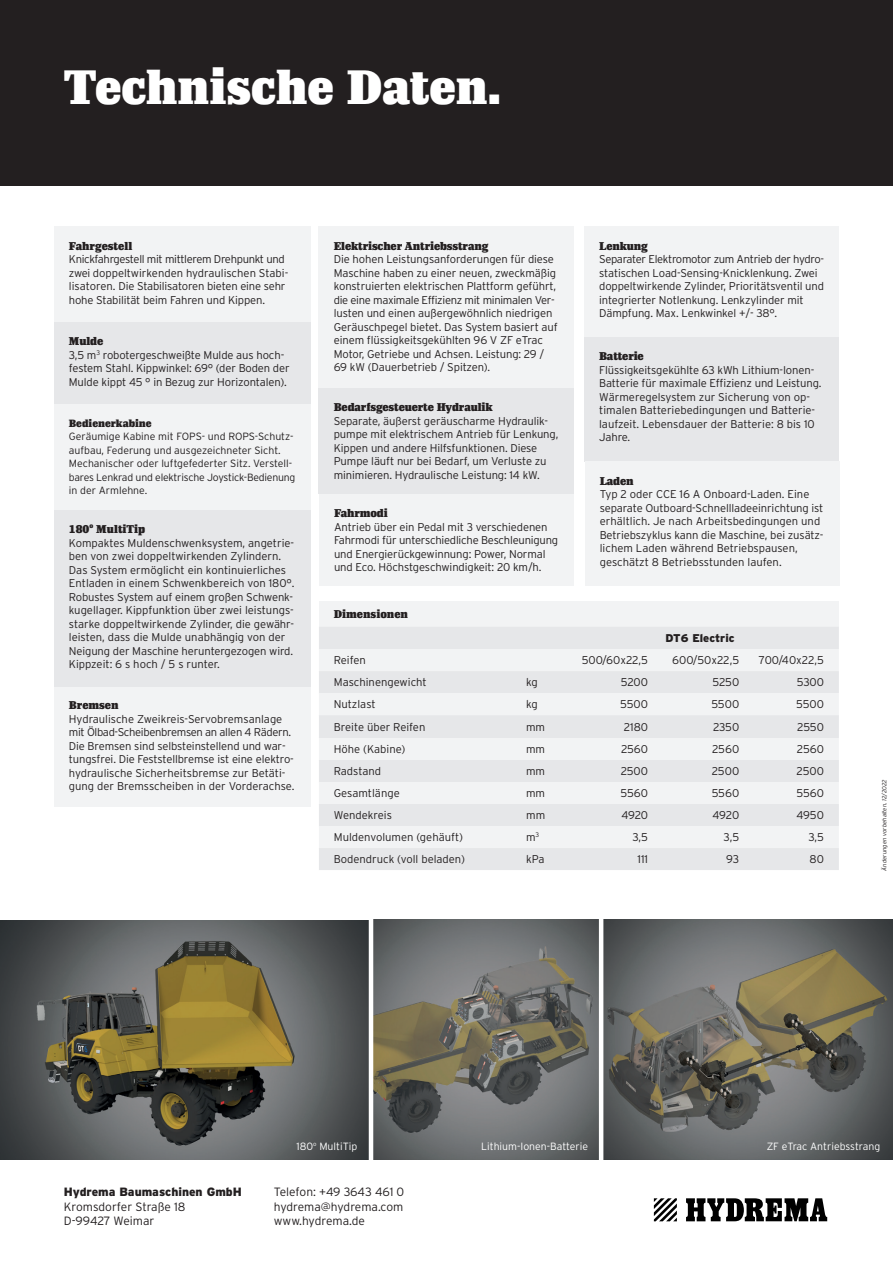
<style>
.page{position:relative;width:893px;height:1263px;background:#fff}
.page>*{position:absolute;margin:0;border:0;box-sizing:border-box;transform-origin:0 0}
.t1{font:48px "Impacto";color:#fff}
.t2{font:300 12px "Interstate";color:#231f20}
.t3{font:900 12px "Interstate";color:#231f20}
.t4{font:300 11.25px/13.5px "Interstate";letter-spacing:-.01em;color:#231f20}
.t5{font:11.25px "Impacto";letter-spacing:-.01em;color:#231f20}
.t6{font:900 11.25px "Interstate";color:#231f20}
.t7{font:300 10.5px "Interstate";color:#231f20}
.t8{font:300 10.5px/13.5px "Interstate";letter-spacing:-.02em;color:#231f20}
.t9{font:300 10.5px "Interstate";color:#fff}
.t10{font:10.5px "Impacto";color:#231f20}
.t11{font:6.6px "Impacto";color:#231f20}
.Bag-forbeholdstext{font:italic 300 6px "Interstate";color:#231f20}
</style>
<div class="page">
<img style="left:0;top:920px;width:369px;height:240px">
<img style="left:603px;top:919px;width:290px;height:241px">
<svg style="left:654px;top:1198px;width:23px;height:23px"></svg>
<svg style="left:686px;top:1198px;width:141px;height:23px"></svg>
<img style="left:373px;top:919px;width:226px;height:241px">
<div style="left:0;top:0;width:893px;height:186px;background:#231f20"></div>
<div style="left:319px;top:601px;width:520px;height:26px;background:#f2f3f4"></div>
<div style="left:319px;top:627px;width:520px;height:243px;background:#e6e7e9"></div>
<svg style="left:319px;top:649px;width:520px;height:199px;fill:#f2f3f4"></svg>
<div style="left:54px;top:226px;width:256px;height:96px;background:#f2f3f4"></div>
<div style="left:54px;top:686px;width:256px;height:120px;background:#f2f3f4"></div>
<div style="left:319px;top:226px;width:255px;height:162px;background:#f2f3f4"></div>
<div style="left:54px;top:322px;width:256px;height:82px;background:#e6e7e9"></div>
<div style="left:584px;top:337px;width:255px;height:124px;background:#e6e7e9"></div>
<div style="left:54px;top:404px;width:256px;height:106px;background:#f2f3f4"></div>
<div style="left:585px;top:461px;width:255px;height:124px;background:#f2f3f4"></div>
<div style="left:54px;top:510px;width:256px;height:176px;background:#e6e7e9"></div>
<div style="left:584px;top:226px;width:255px;height:111px;background:#f2f3f4"></div>
<div style="left:319px;top:388px;width:255px;height:106px;background:#e6e7e9"></div>
<div style="left:319px;top:494px;width:255px;height:91px;background:#f2f3f4"></div>
<p class="t1" style="left:64px;top:59px;width:439px">Technische Daten.</p>
<p class="t5" style="left:334px;top:239px;width:156px">Elektrischer Antriebsstrang</p>
<p class="t4" style="left:334px;top:252px;width:225px">Die hohen Leistungsanforderungen für diese Maschine haben zu einer neuen, zweckmäßig konstruierten elektrischen Plattform geführt, die eine maximale Effizienz mit minimalen Ver&shy;lusten und einen außergewöhnlich niedrigen Geräuschpegel bietet. Das System basiert auf einem flüssigkeitsgekühlten 96 V ZF eTrac Motor, Getriebe und Achsen. Leistung: 29 / 69 kW (Dauerbetrieb / Spitzen).</p>
<p class="t5" style="left:69px;top:239px;width:65px">Fahrgestell</p>
<p class="t4" style="left:69px;top:252px;width:221px">Knickfahrgestell mit mittlerem Drehpunkt und zwei doppeltwirkenden hydraulischen Stabi&shy;lisatoren. Die Stabilisatoren bieten eine sehr hohe Stabilität beim Fahren und Kippen.</p>
<p class="t5" style="left:599px;top:239px;width:50px">Lenkung</p>
<p class="t4" style="left:599px;top:252px;width:226px">Separater Elektromotor zum Antrieb der hydro&shy;statischen Load-Sensing-Knicklenkung. Zwei doppeltwirkende Zylinder, Prioritätsventil und integrierter Notlenkung. Lenkzylinder mit Dämpfung. Max. Lenkwinkel +/- 38°.</p>
<p class="t5" style="left:69px;top:335px;width:36px">Mulde</p>
<p class="t4" style="left:69px;top:348px;width:222px">3,5 m<sup>3</sup> robotergeschweißte Mulde aus hoch&shy;festem Stahl. Kippwinkel: 69° (der Boden der<br>Mulde kippt 45 ° in Bezug zur Horizontalen).</p>
<p class="t5" style="left:599px;top:350px;width:46px">Batterie</p>
<p class="t4" style="left:599px;top:363px;width:224px">Flüssigkeitsgekühlte 63 kWh Lithium-Ionen-<br>Batterie für maximale Effizienz und Leistung.<br>Wärmeregelsystem zur Sicherung von op-</p>
<p class="t4" style="left:599px;top:403px;width:218px;text-align:justify">timalen Batteriebedingungen und Batterie&shy;laufzeit. Lebensdauer der Batterie: 8 bis 10<br>Jahre.</p>
<p class="t5" style="left:334px;top:401px;width:160px">Bedarfsgesteuerte Hydraulik</p>
<p class="t4" style="left:334px;top:414px;width:226px">Separate, äußerst geräuscharme Hydraulik&shy;pumpe mit elektrischem Antrieb für Lenkung, Kippen und andere Hilfsfunktionen. Diese Pumpe läuft nur bei Bedarf, um Verluste zu minimieren. Hydraulische Leistung: 14 kW.</p>
<p class="t10" style="left:69px;top:417px;width:84px">Bedienerkabine</p>
<p class="t7" style="left:69px;top:431px;width:226px">Geräumige Kabine mit FOPS- und ROPS-Schutz-</p>
<p class="t7" style="left:69px;top:444px;width:213px">aufbau, Federung und ausgezeichneter Sicht.</p>
<p class="t7" style="left:69px;top:458px;width:225px">Mechanischer oder luftgefederter Sitz. Verstell-</p>
<p class="t8" style="left:69px;top:470px;width:228px">bares Lenkrad und elektrische Joystick-Bedienung in der Armlehne.</p>
<p class="t5" style="left:600px;top:474px;width:35px">Laden</p>
<p class="t4" style="left:600px;top:487px;width:225px">Typ 2 oder CCE 16 A Onboard-Laden. Eine separate Outboard-Schnellladeeinrichtung ist</p>
<p class="t4" style="left:600px;top:514px;width:222px">erhältlich. Je nach Arbeitsbedingungen und</p>
<p class="t4" style="left:600px;top:528px;width:225px">Betriebszyklus kann die Maschine, bei zusätz-</p>
<p class="t4" style="left:600px;top:541px;width:199px">lichem Laden während Betriebspausen, geschätzt 8 Betriebsstunden laufen.</p>
<p class="t5" style="left:334px;top:507px;width:55px">Fahrmodi</p>
<p class="t4" style="left:334px;top:520px;width:226px">Antrieb über ein Pedal mit 3 verschiedenen Fahrmodi für unterschiedliche Beschleunigung und Energierückgewinnung: Power, Normal und Eco. Höchstgeschwindigkeit: 20 km/h.</p>
<p class="t5" style="left:69px;top:523px;width:22px">180</p>
<p class="t11" style="left:89px;top:522px;width:5px">o</p>
<p class="t5" style="left:96px;top:523px;width:51px">MultiTip</p>
<p class="t4" style="left:69px;top:536px;width:227px">Kompaktes Muldenschwenksystem, angetrie&shy;ben von zwei doppeltwirkenden Zylindern.<br>Das System ermöglicht ein kontinuierliches Entladen in einem Schwenkbereich von 180°.</p>
<p class="t4" style="left:69px;top:590px;width:227px">Robustes System auf einem großen Schwenk&shy;kugellager. Kippfunktion über zwei leistungs&shy;starke doppeltwirkende Zylinder, die gewähr&shy;leisten, dass die Mulde unabhängig von der Neigung der Maschine heruntergezogen wird.<br>Kippzeit: 6 s hoch / 5 s runter.</p>
<p class="t5" style="left:334px;top:608px;width:76px">Dimensionen</p>
<p class="t6" style="left:665px;top:632px;width:71px">DT6 Electric</p>
<p class="t4" style="left:334px;top:653px;width:34px">Reifen</p>
<p class="t4" style="left:582px;top:653px;width:68px">500/60x22,5</p>
<p class="t4" style="left:672px;top:653px;width:69px">600/50x22,5</p>
<p class="t4" style="left:759px;top:653px;width:67px">700/40x22,5</p>
<p class="t4" style="left:334px;top:675px;width:94px">Maschinengewicht</p>
<p class="t4" style="left:526px;top:675px;width:13px">kg</p>
<p class="t4" style="left:621px;top:675px;width:29px">5200</p>
<p class="t4" style="left:712px;top:675px;width:28px">5250</p>
<p class="t4" style="left:797px;top:675px;width:29px">5300</p>
<p class="t4" style="left:334px;top:697px;width:43px">Nutzlast</p>
<p class="t4" style="left:526px;top:697px;width:13px">kg</p>
<p class="t4" style="left:620px;top:697px;width:29px">5500</p>
<p class="t4" style="left:711px;top:697px;width:29px">5500</p>
<p class="t4" style="left:796px;top:697px;width:29px">5500</p>
<p class="t4" style="left:334px;top:720px;width:93px">Breite über Reifen</p>
<p class="t4" style="left:526px;top:720px;width:21px">mm</p>
<p class="t4" style="left:624px;top:720px;width:26px">2180</p>
<p class="t4" style="left:713px;top:720px;width:28px">2350</p>
<p class="t4" style="left:797px;top:720px;width:28px">2550</p>
<p class="t4" style="left:334px;top:742px;width:73px">Höhe (Kabine)</p>
<p class="t4" style="left:526px;top:742px;width:21px">mm</p>
<p class="t4" style="left:621px;top:742px;width:29px">2560</p>
<p class="t4" style="left:712px;top:742px;width:29px">2560</p>
<p class="t4" style="left:797px;top:742px;width:29px">2560</p>
<p class="t4" style="left:334px;top:764px;width:49px">Radstand</p>
<p class="t4" style="left:526px;top:764px;width:21px">mm</p>
<p class="t4" style="left:621px;top:764px;width:29px">2500</p>
<p class="t4" style="left:712px;top:764px;width:29px">2500</p>
<p class="t4" style="left:797px;top:764px;width:29px">2500</p>
<p class="t4" style="left:334px;top:786px;width:67px">Gesamtlänge</p>
<p class="t4" style="left:526px;top:786px;width:21px">mm</p>
<p class="t4" style="left:621px;top:786px;width:29px">5560</p>
<p class="t4" style="left:712px;top:786px;width:29px">5560</p>
<p class="t4" style="left:796px;top:786px;width:29px">5560</p>
<p class="t4" style="left:334px;top:808px;width:60px">Wendekreis</p>
<p class="t4" style="left:526px;top:808px;width:21px">mm</p>
<p class="t4" style="left:621px;top:808px;width:28px">4920</p>
<p class="t4" style="left:713px;top:808px;width:28px">4920</p>
<p class="t4" style="left:796px;top:808px;width:29px">4950</p>
<p class="t4" style="left:334px;top:830px;width:131px">Muldenvolumen (gehäuft)</p>
<p class="t4" style="left:526px;top:830px;width:15px">m<sup>3</sup></p>
<p class="t4" style="left:632px;top:830px;width:17px">3,5</p>
<p class="t4" style="left:724px;top:830px;width:17px">3,5</p>
<p class="t4" style="left:808px;top:830px;width:17px">3,5</p>
<p class="t4" style="left:334px;top:852px;width:133px">Bodendruck (voll beladen)</p>
<p class="t4" style="left:526px;top:852px;width:20px">kPa</p>
<p class="t4" style="left:638px;top:852px;width:12px">111</p>
<p class="t4" style="left:726px;top:852px;width:15px">93</p>
<p class="t4" style="left:810px;top:852px;width:16px">80</p>
<p class="t5" style="left:69px;top:699px;width:51px">Bremsen</p>
<p class="t4" style="left:69px;top:712px;width:224px">Hydraulische Zweikreis-Servobremsanlage mit Ölbad-Scheibenbremsen an allen 4 Rädern.<br>Die Bremsen sind selbsteinstellend und war-</p>
<p class="t4" style="left:69px;top:753px;width:227px">tungsfrei. Die Feststellbremse ist eine elektro&shy;hydraulische Sicherheitsbremse zur Betäti&shy;gung der Bremsscheiben in der Vorderachse.</p>
<p class="Bag-forbeholdstext" style="left:881px;top:871px;width:92px;rotate:-90deg">Änderungen vorbehalten. 12/2022</p>
<p class="t3" style="left:64px;top:1185px;width:180px">Hydrema Baumaschinen GmbH</p>
<p class="t2" style="left:64px;top:1200px;width:123px">Kromsdorfer Straße 18</p>
<p class="t2" style="left:64px;top:1214px;width:92px">D-99427 Weimar</p>
<p class="t9" style="left:296px;top:1140px;width:62px">180<sup>o</sup> MultiTip</p>
<p class="t9" style="left:481px;top:1140px;width:109px">Lithium-Ionen-Batterie</p>
<p class="t9" style="left:767px;top:1140px;width:115px">ZF eTrac Antriebsstrang</p>
<p class="t2" style="left:274px;top:1185px;width:132px">Telefon: +49 3643 461 0</p>
<p class="t2" style="left:274px;top:1200px;width:131px">hydrema@hydrema.com</p>
<p class="t2" style="left:274px;top:1214px;width:93px">www.hydrema.de</p>
</div>
